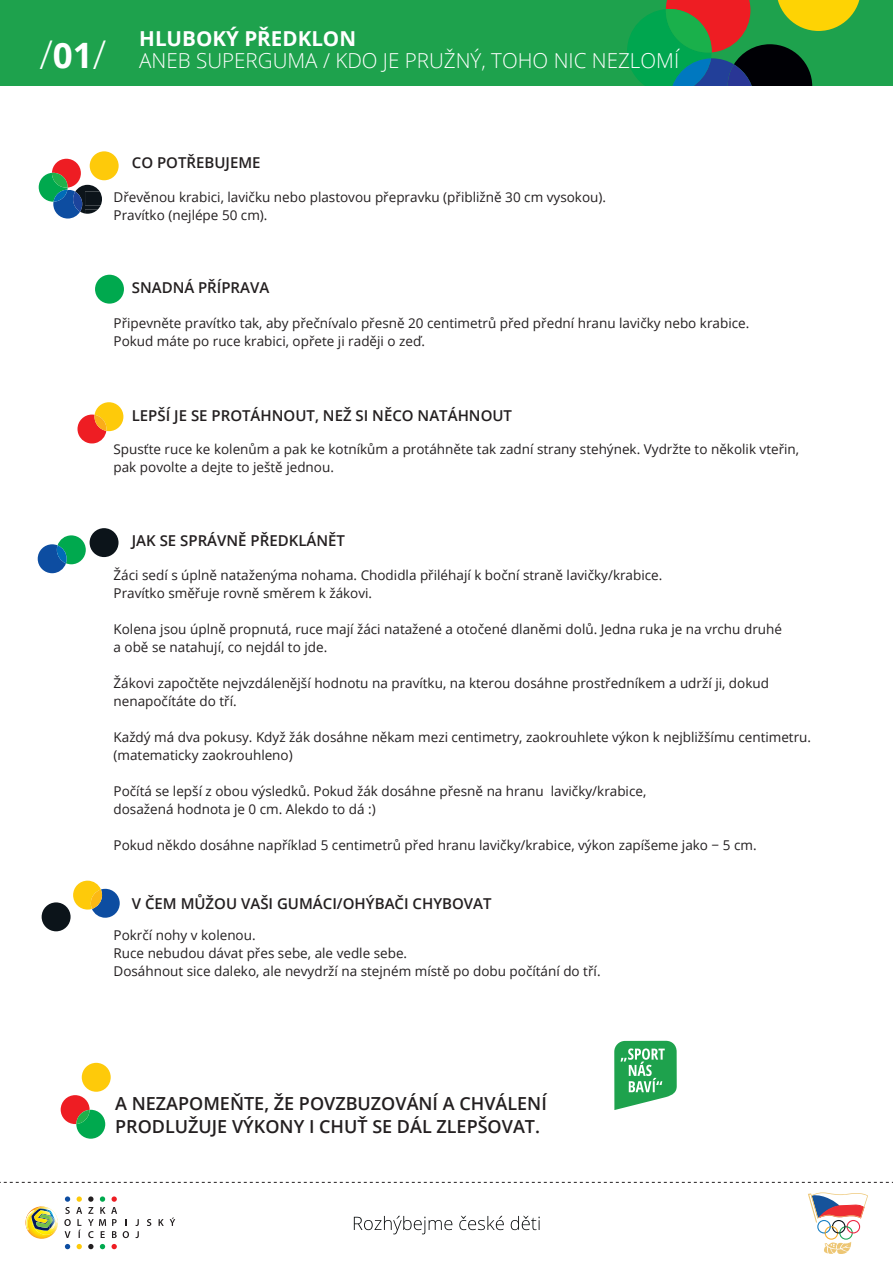
<style>
.page{position:relative;width:893px;height:1263px;background:#fff}
.page>*{position:absolute;margin:0;border:0;box-sizing:border-box;transform-origin:0 0}
.t1{font:300 39.6px "Open Sans";color:#fff}
.t2{font:300 20.55px "Open Sans";color:#fff}
.t3{font:700 20.55px "Open Sans";color:#fff}
.t4{font:600 18px/22.5px "Open Sans";color:#231f20}
.t5{font:600 15px "Open Sans";color:#231f20}
.t6{font:13.5px/18px "Open Sans";color:#231f20}
.s1{font-weight:700;font-size:34.95px}
</style>
<div class="page">
<svg style="left:808px;top:1192px;width:59px;height:62px"></svg>
<svg style="left:0;top:1182px;width:893px;height:1px"></svg>
<svg style="left:123px;top:1219px;width:6px;height:19px"></svg>
<svg style="left:136px;top:1219px;width:3px;height:19px"></svg>
<svg style="left:147px;top:1219px;width:4px;height:7px"></svg>
<svg style="left:159px;top:1219px;width:5px;height:7px"></svg>
<svg style="left:170px;top:1217px;width:5px;height:9px"></svg>
<svg style="left:65px;top:1244px;width:5px;height:5px"></svg>
<svg style="left:64px;top:1196px;width:18px;height:42px"></svg>
<svg style="left:77px;top:1244px;width:5px;height:5px"></svg>
<svg style="left:88px;top:1244px;width:6px;height:5px"></svg>
<svg style="left:100px;top:1244px;width:5px;height:5px"></svg>
<svg style="left:88px;top:1196px;width:29px;height:42px"></svg>
<svg style="left:112px;top:1244px;width:5px;height:5px"></svg>
<svg style="left:25px;top:1206px;width:33px;height:33px"></svg>
<div style="left:0;top:0;width:893px;height:85px;background:#1ea24d"></div>
<svg style="left:627px;top:0;width:233px;height:85px"></svg>
<svg style="left:354px;top:1216px;width:98px;height:18px"></svg>
<svg style="left:459px;top:1216px;width:45px;height:14px"></svg>
<svg style="left:511px;top:1216px;width:29px;height:14px"></svg>
<svg style="left:614px;top:1041px;width:63px;height:69px"></svg>
<div style="left:90px;top:151px;width:29px;height:29px;background:#feca0a;border-radius:50%"></div>
<svg style="left:39px;top:159px;width:63px;height:60px"></svg>
<div style="left:95px;top:275px;width:29px;height:29px;background:#00a94e;border-radius:50%"></div>
<svg style="left:77px;top:402px;width:46px;height:42px"></svg>
<div style="left:90px;top:528px;width:29px;height:29px;background:#0c141a;border-radius:50%"></div>
<svg style="left:38px;top:535px;width:48px;height:38px"></svg>
<div style="left:82px;top:1063px;width:29px;height:29px;background:#feca0a;border-radius:50%"></div>
<div style="left:42px;top:902px;width:29px;height:29px;background:#0c141a;border-radius:50%"></div>
<svg style="left:73px;top:881px;width:47px;height:37px"></svg>
<svg style="left:61px;top:1095px;width:44px;height:44px"></svg>
<h1 class="t1" style="left:39px;top:27px;width:68px">/<span class="s1">01</span>/</h1>
<h2 class="t3" style="left:139px;top:24px;width:218px">HLUBOKÝ PŘEDKLON</h2>
<h2 class="t2" style="left:139px;top:47px;width:541px">ANEB SUPERGUMA / KDO JE PRUŽNÝ, TOHO NIC NEZLOMÍ</h2>
<p class="t5" style="left:132px;top:152px;width:130px">CO POTŘEBUJEME</p>
<p class="t6" style="left:114px;top:188px;width:494px">Dřevěnou krabici, lavičku nebo plastovou přepravku (přibližně 30 cm vysokou).<br>Pravítko (nejlépe 50 cm).</p>
<p class="t5" style="left:132px;top:278px;width:139px">SNADNÁ PŘÍPRAVA</p>
<p class="t6" style="left:114px;top:314px;width:637px">Připevněte pravítko tak, aby přečnívalo přesně 20 centimetrů před přední hranu lavičky nebo krabice.<br>Pokud máte po ruce krabici, opřete ji raději o zeď.</p>
<p class="t5" style="left:132px;top:405px;width:382px">LEPŠÍ JE SE PROTÁHNOUT, NEŽ SI NĚCO NATÁHNOUT</p>
<p class="t6" style="left:114px;top:440px;width:687px">Spusťte ruce ke kolenům a pak ke kotníkům a protáhněte tak zadní strany stehýnek. Vydržte to několik vteřin,</p>
<p class="t6" style="left:114px;top:458px;width:222px">pak povolte a dejte to ještě jednou.</p>
<p class="t5" style="left:132px;top:530px;width:215px">JAK SE SPRÁVNĚ PŘEDKLÁNĚT</p>
<p class="t6" style="left:114px;top:566px;width:550px">Žáci sedí s úplně nataženýma nohama. Chodidla přiléhají k boční straně lavičky/krabice.<br>Pravítko směřuje rovně směrem k žákovi.</p>
<p class="t6" style="left:114px;top:620px;width:670px">Kolena jsou úplně propnutá, ruce mají žáci natažené a otočené dlaněmi dolů. Jedna ruka je na vrchu druhé a obě se natahují, co nejdál to jde.</p>
<p class="t6" style="left:114px;top:674px;width:657px">Žákovi započtěte nejvzdálenější hodnotu na pravítku, na kterou dosáhne prostředníkem a udrží ji, dokud nenapočítáte do tří.</p>
<p class="t6" style="left:114px;top:728px;width:699px">Každý má dva pokusy. Když žák dosáhne někam mezi centimetry, zaokrouhlete výkon k nejbližšímu centimetru. (matematicky zaokrouhleno)</p>
<p class="t6" style="left:114px;top:782px;width:534px">Počítá se lepší z obou výsledků. Pokud žák dosáhne přesně na hranu lavičky/krabice, dosažená hodnota je 0 cm. Alekdo to dá :)</p>
<p class="t6" style="left:114px;top:836px;width:645px">Pokud někdo dosáhne například 5 centimetrů před hranu lavičky/krabice, výkon zapíšeme jako − 5 cm.</p>
<p class="t5" style="left:132px;top:893px;width:361px">V ČEM MŮŽOU VAŠI GUMÁCI/OHÝBAČI CHYBOVAT</p>
<p class="t6" style="left:114px;top:926px;width:488px">Pokrčí nohy v kolenou.<br>Ruce nebudou dávat přes sebe, ale vedle sebe.<br>Dosáhnout sice daleko, ale nevydrží na stejném místě po dobu počítání do tří.</p>
<h3 class="t4" style="left:115px;top:1092px;width:433px">A NEZAPOMEŇTE, ŽE POVZBUZOVÁNÍ A CHVÁLENÍ<br>PRODLUŽUJE VÝKONY I CHUŤ SE DÁL ZLEPŠOVAT.</h3>
</div>
